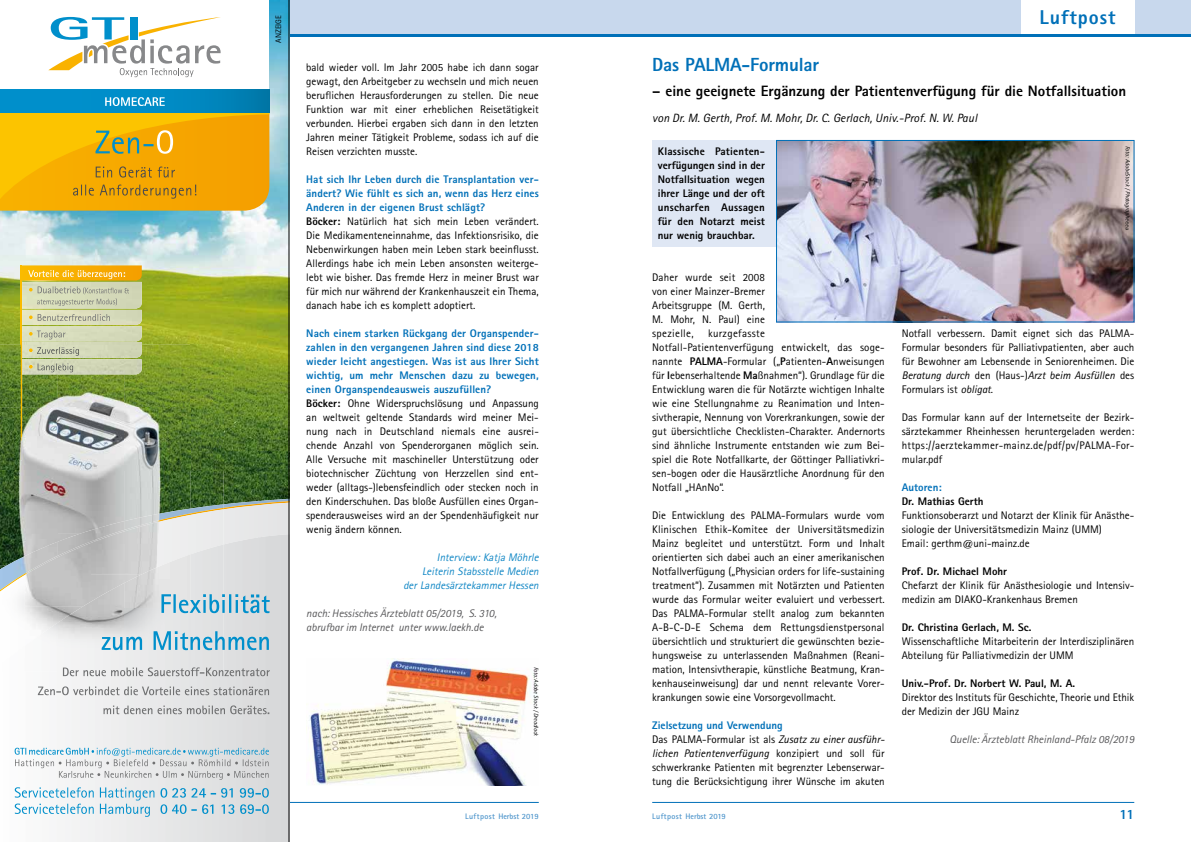
<style>
.page{position:relative;width:1191px;height:842px;background:#fff}
.page>*{position:absolute;margin:0;border:0;box-sizing:border-box;transform-origin:0 0}
.t1{font:800 20px "Rotis Sans Serif";letter-spacing:.05em;color:#0070b8}
.t2{font:800 19px "Rotis Sans Serif";letter-spacing:-.01em;color:#0070b8}
.t3{font:800 15px "Rotis Sans Serif";color:#000}
.t4{font:800 14px "Rotis Sans Serif";color:#0070b8}
.t5{font:italic 12px "Rotis Sans Serif";letter-spacing:.01em;color:#000}
.t6{font:11px/14px "Rotis Sans Serif";color:#000}
.t7{font:800 11px/14px "Rotis Sans Serif";color:#000;text-align:justify}
.t8{font:italic 11px/14px "Rotis Sans Serif";color:#58585a}
.t9{font:italic 11px/14px "Rotis Sans Serif";color:#1187c5;text-align:right}
.t10{font:800 11px "Rotis Sans Serif";color:#0070b8}
.t11{font:700 8px "Rotis Sans Serif";color:#4c94cb}
.t12{font:8px "Rotis Sans Serif";letter-spacing:-.01em;color:#000}
.t13{font:italic 6px "Rotis Sans Serif";letter-spacing:-.01em;color:#000}
.s1{font-weight:800;color:#0070b8}
.s2{font-weight:800}
.s3{font-style:italic}
</style>
<div class="page">
<div style="left:0;top:0;width:595px;height:37px;background:#c8d8ed"></div>
<hr style="left:0;top:34px;width:595px;height:3px;background:#0070b8">
<div style="left:595px;top:0;width:596px;height:37px;background:#c8d8ed"></div>
<div style="left:1020px;top:0;width:114px;height:37px;background:#fff"></div>
<hr style="left:57px;top:802px;width:482px;height:1px;background:#0070b8">
<hr style="left:652px;top:802px;width:482px;height:1px;background:#0070b8">
<hr style="left:595px;top:34px;width:596px;height:3px;background:#0070b8">
<img style="left:306px;top:659px;width:223px;height:126px">
<img style="left:0;top:0;width:289px;height:842px">
<div style="left:652px;top:140px;width:150px;height:107px;background:#dfe7f4"></div>
<img style="left:778px;top:142px;width:354px;height:178px">
<div style="left:776px;top:140px;width:358px;height:182px;border:1px solid #0070b8"></div>
<p class="t12" style="left:274px;top:43px;width:29px;rotate:-90deg">ANZEIGE</p>
<p class="t6" style="left:306px;top:60px;width:234px;text-align:justify">bald wieder voll. Im Jahr 2005 habe ich dann sogar gewagt, den Arbeitgeber zu wechseln und mich neuen beruflichen Herausforderungen zu stellen. Die neue Funktion war mit einer erheblichen Reisetätigkeit verbunden. Hierbei ergaben sich dann in den letzten Jahren meiner Tätigkeit Probleme, sodass ich auf die Reisen verzichten musste.</p>
<p class="t6" style="left:306px;top:172px;width:234px"><span class="s1">Hat sich Ihr Leben durch die Transplantation ver&shy;ändert? Wie fühlt es sich an, wenn das Herz eines Anderen in der eigenen Brust schlägt?<br></span><span class="s2">Böcker:</span> Natürlich hat sich mein Leben verändert.<br>Die Medikamenteneinnahme, das Infektionsrisiko, die Nebenwirkungen haben mein Leben stark beeinflusst.<br>Allerdings habe ich mein Leben ansonsten weiterge&shy;lebt wie bisher. Das fremde Herz in meiner Brust war für mich nur während der Krankenhauszeit ein Thema, danach habe ich es komplett adoptiert.</p>
<p class="t6" style="left:306px;top:326px;width:234px"><span class="s1">Nach einem starken Rückgang der Organspender&shy;zahlen in den vergangenen Jahren sind diese 2018 wieder leicht angestiegen. Was ist aus Ihrer Sicht wichtig, um mehr Menschen dazu zu bewegen, einen Organspendeausweis auszufüllen?<br></span><span class="s2">Böcker:</span> Ohne Widerspruchslösung und Anpassung an weltweit geltende Standards wird meiner Mei&shy;nung nach in Deutschland niemals eine ausrei&shy;chende Anzahl von Spenderorganen möglich sein.<br>Alle Versuche mit maschineller Unterstützung oder biotechnischer Züchtung von Herzzellen sind ent&shy;weder (alltags-)lebensfeindlich oder stecken noch in den Kinderschuhen. Das bloße Ausfüllen eines Organ&shy;spenderausweises wird an der Spendenhäufigkeit nur wenig ändern können.</p>
<p class="t9" style="left:403px;top:550px;width:139px">Interview: Katja Möhrle<br>Leiterin Stabsstelle Medien<br>der Landesärztekammer Hessen</p>
<p class="t8" style="left:306px;top:606px;width:192px">nach: Hessisches Ärzteblatt 05/2019, S. 310, abrufbar im Internet unter www.laekh.de</p>
<p class="t13" style="left:539px;top:666px;width:71px;rotate:90deg">Foto: Adobe Stock / Dreadlock</p>
<h1 class="t1" style="left:1039px;top:5px;width:78px">Luftpost</h1>
<h2 class="t2" style="left:652px;top:53px;width:168px">Das PALMA-Formular</h2>
<h3 class="t3" style="left:652px;top:81px;width:475px">– eine geeignete Ergänzung der Patientenverfügung für die Notfallsituation</h3>
<p class="t5" style="left:652px;top:111px;width:326px">von Dr. M. Gerth, Prof. M. Mohr, Dr. C. Gerlach, Univ.-Prof. N. W. Paul</p>
<p class="t13" style="left:1131px;top:146px;width:86px;rotate:90deg">Foto: AdobeStock / Photographee.eu</p>
<p class="t7" style="left:658px;top:144px;width:109px">Klassische Patienten&shy;verfügungen sind in der Notfallsituation wegen ihrer Länge und der oft unscharfen Aussagen für den Notarzt meist nur wenig brauchbar.</p>
<p class="t6" style="left:652px;top:270px;width:114px;text-align:justify">Daher wurde seit 2008 von einer Mainzer-Bremer Arbeitsgruppe (M. Gerth, M. Mohr, N. Paul) eine spezielle,</p>
<p class="t6" style="left:652px;top:326px;width:234px;text-indent:56px">kurzgefasste Notfall-Patientenverfügung entwickelt, das soge&shy;nannte <span class="s2">PALMA</span>-Formular („<span class="s2">P</span>atienten-<span class="s2">A</span>nweisungen für <span class="s2">l</span>ebenserhaltende <span class="s2">Ma</span>ßnahmen“). Grundlage für die Entwicklung waren die für Notärzte wichtigen Inhalte wie eine Stellungnahme zu Reanimation und Inten&shy;sivtherapie, Nennung von Vorerkrankungen, sowie der gut übersichtliche Checklisten-Charakter. Andernorts sind ähnliche Instrumente entstanden wie zum Bei&shy;spiel die Rote Notfallkarte, der Göttinger Palliativkri&shy;sen-bogen oder die Hausärztliche Anordnung für den Notfall „HAnNo“.</p>
<p class="t6" style="left:652px;top:508px;width:234px;text-align:justify">Die Entwicklung des PALMA-Formulars wurde vom Klinischen Ethik-Komitee der Universitätsmedizin Mainz begleitet und unterstützt. Form und Inhalt orientierten sich dabei auch an einer amerikanischen Notfallverfügung („Physician orders for life-sustaining treatment“). Zusammen mit Notärzten und Patienten wurde das Formular weiter evaluiert und verbessert.<br>Das PALMA-Formular stellt analog zum bekannten A-B-C-D-E Schema dem Rettungsdienstpersonal übersichtlich und strukturiert die gewünschten bezie&shy;hungsweise zu unterlassenden Maßnahmen (Reani&shy;mation, Intensivtherapie, künstliche Beatmung, Kran&shy;kenhauseinweisung) dar und nennt relevante Vorer&shy;krankungen sowie eine Vorsorgevollmacht.</p>
<p class="t6" style="left:652px;top:718px;width:234px"><span class="s1">Zielsetzung und Verwendung<br></span>Das PALMA-Formular ist als <span class="s3">Zusatz zu einer ausführ&shy;lichen Patientenverfügung</span> konzipiert und soll für schwerkranke Patienten mit begrenzter Lebenserwar&shy;tung die Berücksichtigung ihrer Wünsche im akuten</p>
<p class="t6" style="left:901px;top:326px;width:234px;text-align:justify">Notfall verbessern. Damit eignet sich das PALMA-Formular besonders für Palliativpatienten, aber auch für Bewohner am Lebensende in Seniorenheimen. Die <span class="s3">Beratung durch</span> den (Haus-)<span class="s3">Arzt beim Ausfüllen</span> des Formulars ist <span class="s3">obligat</span>.</p>
<p class="t6" style="left:901px;top:410px;width:234px;text-align:justify">Das Formular kann auf der Internetseite der Bezirk&shy;särztekammer Rheinhessen heruntergeladen werden: https://aerztekammer-mainz.de/pdf/pv/PALMA-For&shy;mular.pdf</p>
<p class="t10" style="left:901px;top:480px;width:41px">Autoren:</p>
<p class="t7" style="left:901px;top:494px;width:83px">Dr. Mathias Gerth</p>
<p class="t6" style="left:901px;top:508px;width:234px">Funktionsoberarzt und Notarzt der Klinik für Anästhe&shy;siologie der Universitätsmedizin Mainz (UMM)<br>Email: gerthm@uni-mainz.de</p>
<p class="t7" style="left:901px;top:564px;width:107px">Prof. Dr. Michael Mohr</p>
<p class="t6" style="left:901px;top:578px;width:234px">Chefarzt der Klinik für Anästhesiologie und Intensiv&shy;medizin am DIAKO-Krankenhaus Bremen</p>
<p class="t7" style="left:901px;top:620px;width:131px">Dr. Christina Gerlach, M. Sc.</p>
<p class="t6" style="left:901px;top:634px;width:234px">Wissenschaftliche Mitarbeiterin der Interdisziplinären<br>Abteilung für Palliativmedizin der UMM</p>
<p class="t7" style="left:901px;top:676px;width:175px">Univ.-Prof. Dr. Norbert W. Paul, M. A.</p>
<p class="t6" style="left:901px;top:690px;width:234px">Direktor des Instituts für Geschichte, Theorie und Ethik der Medizin der JGU Mainz</p>
<p class="t8" style="left:949px;top:732px;width:186px">Quelle: Ärzteblatt Rheinland-Pfalz 08/2019</p>
<p class="t11" style="left:465px;top:811px;width:75px">Luftpost Herbst 2019</p>
<p class="t11" style="left:652px;top:811px;width:75px">Luftpost Herbst 2019</p>
<p class="t4" style="left:1119px;top:805px;width:16px">11</p>
</div>
